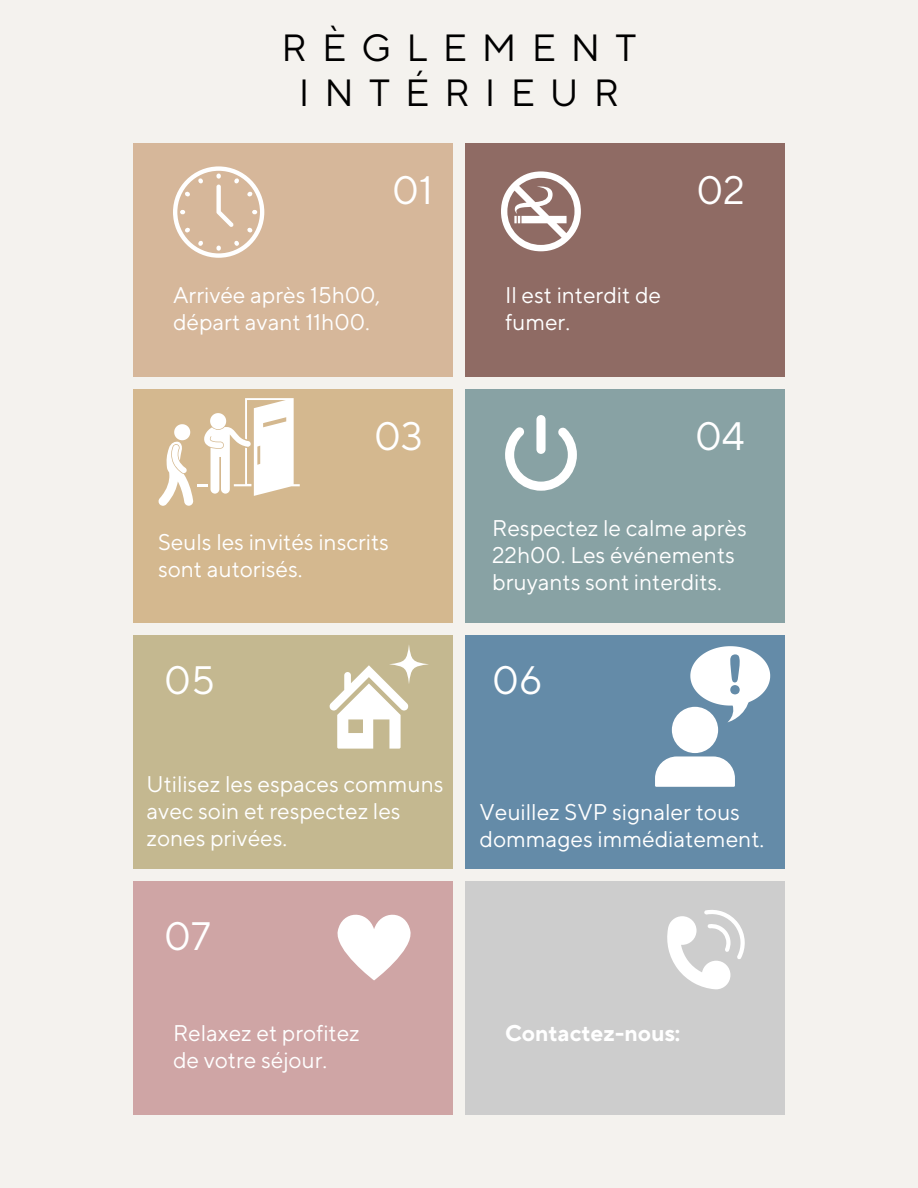
<style>
.page{position:relative;width:918px;height:1188px;background:#f4f2ee}
.page>*{position:absolute;margin:0;border:0;box-sizing:border-box;transform-origin:0 0}
.t1{font:39.45px "TT Norms Pro";color:#fff}
.t2{font:37.65px/45px "TT Norms Pro";letter-spacing:.4em;color:#000;text-align:center}
.t3{font:22.65px/27px "TT Norms Pro";color:#fff}
.t4{font:22.5px/27px "TT Norms Pro";color:#fff}
.t5{font:700 22.5px "TT Norms Pro";color:#fff}
</style>
<div class="page">
<div style="left:465px;top:389px;width:320px;height:234px;background:#88a2a4"></div>
<div style="left:465px;top:143px;width:320px;height:234px;background:#8f6b64"></div>
<div style="left:133px;top:881px;width:320px;height:234px;background:#cfa5a5"></div>
<div style="left:133px;top:389px;width:320px;height:234px;background:#d4b88f"></div>
<div style="left:465px;top:635px;width:320px;height:234px;background:#648ba8"></div>
<div style="left:465px;top:881px;width:320px;height:234px;background:#cdcdcd"></div>
<svg style="left:505px;top:427px;width:72px;height:63px"></svg>
<div style="left:536px;top:415px;width:10px;height:39px;background:#fff;border-radius:5px"></div>
<svg style="left:501px;top:171px;width:80px;height:80px"></svg>
<svg style="left:655px;top:646px;width:115px;height:141px"></svg>
<svg style="left:337px;top:914px;width:74px;height:66px"></svg>
<svg style="left:667px;top:910px;width:77px;height:79px"></svg>
<div style="left:133px;top:143px;width:320px;height:234px;background:#d6b79a"></div>
<svg style="left:173px;top:166px;width:91px;height:92px"></svg>
<div style="left:133px;top:635px;width:320px;height:234px;background:#c4b890"></div>
<svg style="left:329px;top:645px;width:100px;height:104px"></svg>
<svg style="left:158px;top:398px;width:142px;height:108px"></svg>
<h1 class="t2" style="left:282px;top:27px;width:356px">RÈGLEMENT<br>INTÉRIEUR</h1>
<p class="t1" style="left:392px;top:167px;width:42px">01</p>
<p class="t4" style="left:173px;top:283px;width:209px">Arrivée après 15h00, départ avant 11h00.</p>
<p class="t1" style="left:374px;top:413px;width:50px">03</p>
<p class="t4" style="left:505px;top:282px;width:158px">Il est interdit de fumer.</p>
<p class="t1" style="left:696px;top:167px;width:50px">02</p>
<p class="t1" style="left:695px;top:413px;width:51px">04</p>
<p class="t4" style="left:158px;top:529px;width:232px">Seuls les invités inscrits sont autorisés.</p>
<p class="t1" style="left:164px;top:656px;width:52px">05</p>
<p class="t4" style="left:147px;top:772px;width:298px">Utilisez les espaces communs avec soin et respectez les zones privées.</p>
<p class="t1" style="left:164px;top:913px;width:48px">07</p>
<p class="t4" style="left:173px;top:1020px;width:188px">Relaxez et profitez de votre séjour.</p>
<p class="t4" style="left:492px;top:516px;width:256px">Respectez le calme après<br>22h00. Les événements bruyants sont interdits.</p>
<p class="t1" style="left:492px;top:656px;width:52px">06</p>
<p class="t3" style="left:479px;top:799px;width:286px">Veuillez SVP signaler tous dommages immédiatement.</p>
<p class="t5" style="left:505px;top:1019px;width:177px">Contactez-nous:</p>
</div>
